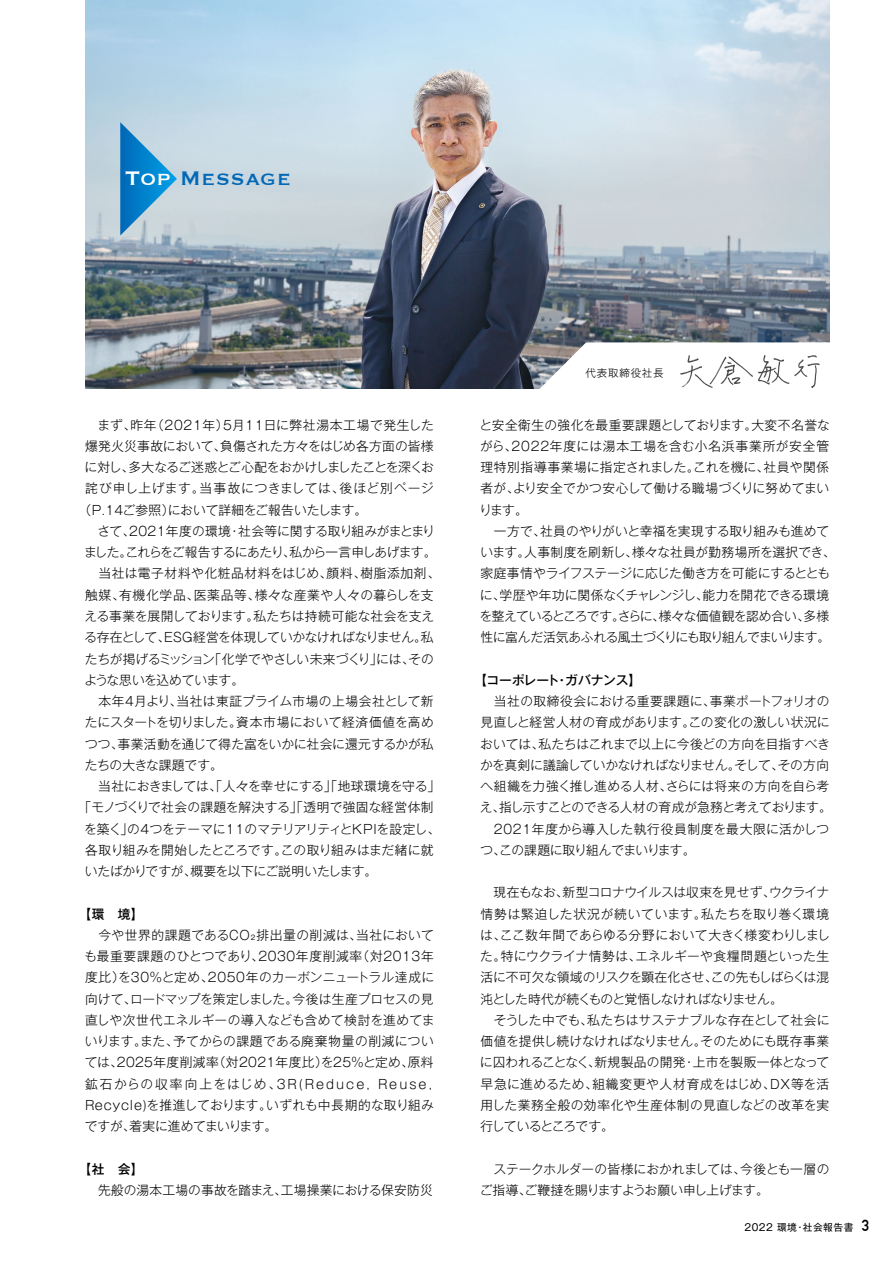
<style>
.page{position:relative;width:893px;height:1263px;background:#fff}
.page>*{position:absolute;margin:0;border:0;box-sizing:border-box;transform-origin:0 0}
.t1{font:25.5px "Copperplate";letter-spacing:.025em;color:#0068b7}
.t2{font:300 12.75px/21.3px "Gothic MB101 Pro";letter-spacing:.005em;color:#000}
.t3{font:300 12.75px/21.3px "Gothic MB101 Pro";letter-spacing:.03em;color:#000}
.t4{font:300 12.75px "Gothic MB101 Pro";letter-spacing:-.02em;color:#000}
.t5{font:300 12.75px/21.3px "Gothic MB101 Pro";letter-spacing:-.015em;color:#000}
.t6{font:300 12.75px "Gothic MB101 Pro";letter-spacing:-.03em;color:#000}
.t7{font:300 12.75px "Gothic MB101 Pro";letter-spacing:.06em;color:#000}
.t8{font:300 12.75px "Gothic MB101 Pro";letter-spacing:-.055em;color:#000}
.t9{font:300 12.75px "Gothic MB101 Pro";letter-spacing:-.035em;color:#000}
.t10{font:300 12.75px "Gothic MB101 Pro";letter-spacing:.05em;color:#000}
.t11{font:300 12.75px "Gothic MB101 Pro";letter-spacing:.04em;color:#000}
.t12{font:300 12.75px "Gothic MB101 Pro";letter-spacing:.055em;color:#000}
.t13{font:500 12.75px "Gothic MB101 Pro";letter-spacing:-.01em;color:#000}
.t14{font:300 12.75px "Gothic MB101 Pro";letter-spacing:-.025em;color:#000}
.t15{font:300 10.5px "Gothic MB101 Pro";letter-spacing:.075em;color:#000}
.t16{font:9.75px "Gothic MB101 Pro";letter-spacing:.05em;color:#000}
.s1{color:#fff}
.s2{font-family:"DIN Alternate";font-weight:700;font-size:15.75px}
</style>
<div class="page">
<img style="left:85px;top:0;width:744px;height:389px">
<svg style="left:520px;top:342px;width:310px;height:47px"></svg>
<svg style="left:120px;top:122px;width:57px;height:114px;background:#64a9d3"></svg>
<img style="left:676px;top:353px;width:147px;height:36px">
<h1 class="t1" style="left:125px;top:161px;width:168px"><span class="s1">Top</span> Message</h1>
<p class="t7" style="left:85px;top:414px;width:350px">　まず、昨年（2021年）5月11日に弊社湯本工場で発生した</p>
<p class="t2" style="left:85px;top:434px;width:350px">爆発火災事故において、負傷された方々をはじめ各方面の皆様</p>
<p class="t9" style="left:84px;top:457px;width:351px">に対し、多大なるご迷惑とご心配をおかけしましたことを深くお</p>
<p class="t12" style="left:85px;top:478px;width:350px">詫び申し上げます。当事故につきましては、後ほど別ページ</p>
<p class="t2" style="left:79px;top:497px;width:290px">（P.14ご参照）において詳細をご報告いたします。</p>
<p class="t2" style="left:85px;top:519px;width:351px">　さて、2021年度の環境・社会等に関する取り組みがまとまり</p>
<p class="t8" style="left:84px;top:542px;width:354px">ました。これらをご報告するにあたり、私から一言申しあげます。</p>
<p class="t10" style="left:85px;top:563px;width:357px">　当社は電子材料や化粧品材料をはじめ、顔料、樹脂添加剤、</p>
<p class="t11" style="left:85px;top:584px;width:350px">触媒、有機化学品、医薬品等、様々な産業や人々の暮らしを支</p>
<p class="t2" style="left:84px;top:604px;width:351px">える事業を展開しております。私たちは持続可能な社会を支え</p>
<p class="t6" style="left:85px;top:627px;width:351px">る存在として、ESG経営を体現していかなければなりません。私</p>
<p class="t4" style="left:85px;top:648px;width:351px">たちが掲げるミッション「化学でやさしい未来づくり」には、その</p>
<p class="t6" style="left:84px;top:669px;width:162px">ような思いを込めています。</p>
<p class="t2" style="left:85px;top:689px;width:350px">　本年4月より、当社は東証プライム市場の上場会社として新</p>
<p class="t2" style="left:85px;top:710px;width:351px">たにスタートを切りました。資本市場において経済価値を高め</p>
<p class="t2" style="left:85px;top:731px;width:350px">つつ、事業活動を通じて得た富をいかに社会に還元するかが私</p>
<p class="t14" style="left:85px;top:754px;width:140px">たちの大きな課題です。</p>
<p class="t2" style="left:85px;top:774px;width:357px">　当社におきましては、「人々を幸せにする」「地球環境を守る」</p>
<p class="t2" style="left:79px;top:795px;width:357px">「モノづくりで社会の課題を解決する」「透明で強固な経営体制</p>
<p class="t2" style="left:84px;top:816px;width:357px">を築く」の4つをテーマに11のマテリアリティとKPIを設定し、</p>
<p class="t2" style="left:85px;top:837px;width:350px">各取り組みを開始したところです。この取り組みはまだ緒に就</p>
<p class="t4" style="left:85px;top:861px;width:294px">いたばかりですが、概要を以下にご説明いたします。</p>
<p class="t13" style="left:79px;top:903px;width:67px">【環　境】</p>
<p class="t3" style="left:84px;top:922px;width:352px">　今や世界的課題であるCO₂排出量の削減は、当社においても最重要課題のひとつであり、2030年度削減率（対2013年度比）を30％と定め、2050年のカーボンニュートラル達成に向けて、ロードマップを策定しました。今後は生産プロセスの見直しや次世代エネルギーの導入なども含めて検討を進めてまいります。また、予てからの課題である廃棄物量の削減については、2025年度削減率（対2021年度比）を25％と定め、原料鉱石からの収率向上をはじめ、3R(Reduce, Reuse, Recycle)を推進しております。いずれも中長期的な取り組みですが、着実に進めてまいります。</p>
<p class="t13" style="left:79px;top:1158px;width:67px">【社　会】</p>
<p class="t2" style="left:85px;top:1177px;width:349px">　先般の湯本工場の事故を踏まえ、工場操業における保安防災</p>
<p class="t15" style="left:585px;top:364px;width:80px">代表取締役社長</p>
<p class="t2" style="left:479px;top:412px;width:358px">と安全衛生の強化を最重要課題としております。大変不名誉ながら、2022年度には湯本工場を含む小名浜事業所が安全管理特別指導事業場に指定されました。これを機に、社員や関係者が、より安全でかつ安心して働ける職場づくりに努めてまいります。<br>　一方で、社員のやりがいと幸福を実現する取り組みも進めています。人事制度を刷新し、様々な社員が勤務場所を選択でき、家庭事情やライフステージに応じた働き方を可能にするとともに、学歴や年功に関係なくチャレンジし、能力を開花できる環境を整えているところです。さらに、様々な価値観を認め合い、多様性に富んだ活気あふれる風土づくりにも取り組んでまいります。</p>
<p class="t13" style="left:474px;top:669px;width:169px">【コーポレート・ガバナンス】</p>
<p class="t2" style="left:480px;top:689px;width:353px">　当社の取締役会における重要課題に、事業ポートフォリオの見直しと経営人材の育成があります。この変化の激しい状況においては、私たちはこれまで以上に今後どの方向を目指すべきかを真剣に議論していかなければなりません。そして、その方向へ組織を力強く推し進める人材、さらには将来の方向を自ら考え、指し示すことのできる人材の育成が急務と考えております。　2021年度から導入した執行役員制度を最大限に活かしつつ、この課題に取り組んでまいります。</p>
<p class="t2" style="left:480px;top:880px;width:351px">　現在もなお、新型コロナウイルスは収束を見せず、ウクライナ情勢は緊迫した状況が続いています。私たちを取り巻く環境は、ここ数年間であらゆる分野において大きく様変わりしました。特にウクライナ情勢は、エネルギーや食糧問題といった生活に不可欠な領域のリスクを顕在化させ、この先もしばらくは混沌とした時代が続くものと覚悟しなければなりません。<br>　そうした中でも、私たちはサステナブルな存在として社会に価値を提供し続けなければなりません。そのためにも既存事業に囚われることなく、新規製品の開発・上市を製販一体となって早急に進めるため、組織変更や人材育成をはじめ、DX等を活用した業務全般の効率化や生産体制の見直しなどの改革を実行しているところです。</p>
<p class="t5" style="left:480px;top:1156px;width:351px">　ステークホルダーの皆様におかれましては、今後とも一層のご指導、ご鞭撻を賜りますようお願い申し上げます。</p>
<p class="t16" style="left:745px;top:1219px;width:126px">2022 環境・社会報告書 <span class="s2">3</span></p>
</div>
